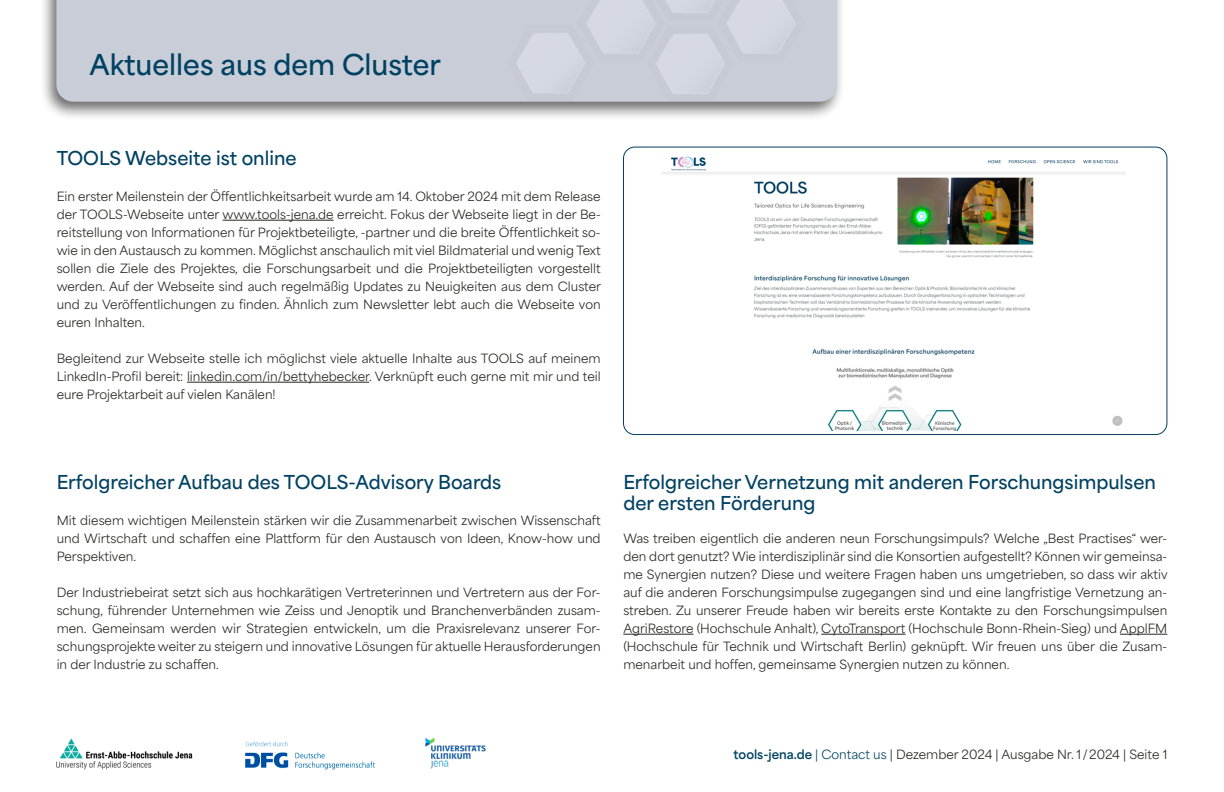
<style>
.page{position:relative;width:1224px;height:792px;background:#fff}
.page>*{position:absolute;margin:0;border:0;box-sizing:border-box;transform-origin:0 0}
.t1{font:600 27px "Area Normal";color:#004162}
.t2{font:600 18px/21.6px "Area Normal";color:#004162}
.t3{font:12px/18px "Area Normal";color:#252523;text-align:justify}
.s1{font-weight:700;color:#004162}
.s2{color:#004162}
</style>
<div class="page">
<div style="left:39px;top:0;width:806px;height:121px;background:#000;opacity:.6"></div>
<div style="left:56px;top:0;width:781px;height:102px;background:#c8cdd8"></div>
<svg style="left:507px;top:0;width:298px;height:102px;background:#cbd0da"></svg>
<img style="left:245px;top:741px;width:130px;height:29px">
<img style="left:425px;top:738px;width:61px;height:31px">
<img style="left:56px;top:738px;width:137px;height:32px">
<img style="left:661px;top:156px;width:464px;height:274px">
<div style="left:623px;top:147px;width:544px;height:288px;border:1px solid #004162;border-radius:11px"></div>
<hr style="left:223px;top:220px;width:111px;height:1px;background:#252523">
<hr style="left:187px;top:382px;width:182px;height:1px;background:#252523">
<hr style="left:623px;top:634px;width:71px;height:1px;background:#252523">
<hr style="left:821px;top:634px;width:84px;height:1px;background:#252523">
<hr style="left:1120px;top:634px;width:47px;height:1px;background:#252523">
<h1 class="t1" style="left:89px;top:40px;width:353px">Aktuelles aus dem Cluster</h1>
<h2 class="t2" style="left:57px;top:145px;width:241px">TOOLS Webseite ist online</h2>
<p class="t3" style="left:57px;top:186px;width:546px">Ein erster Meilenstein der Öffentlichkeitsarbeit wurde am 14. Oktober 2024 mit dem Release der TOOLS-Webseite unter www.tools-jena.de erreicht. Fokus der Webseite liegt in der Be&shy;reitstellung von Informationen für Projektbeteiligte, -partner und die breite Öffentlichkeit so&shy;wie in den Austausch zu kommen. Möglichst anschaulich mit viel Bildmaterial und wenig Text sollen die Ziele des Projektes, die Forschungsarbeit und die Projektbeteiligten vorgestellt werden. Auf der Webseite sind auch regelmäßig Updates zu Neuigkeiten aus dem Cluster und zu Veröffentlichungen zu finden. Ähnlich zum Newsletter lebt auch die Webseite von euren Inhalten.</p>
<p class="t3" style="left:57px;top:348px;width:545px">Begleitend zur Webseite stelle ich möglichst viele aktuelle Inhalte aus TOOLS auf meinem LinkedIn-Profil bereit: linkedin.com/in/bettyhebecker. Verknüpft euch gerne mit mir und teil eure Projektarbeit auf vielen Kanälen!</p>
<h2 class="t2" style="left:57px;top:469px;width:446px">Erfolgreicher Aufbau des TOOLS-Advisory Boards</h2>
<p class="t3" style="left:57px;top:510px;width:546px">Mit diesem wichtigen Meilenstein stärken wir die Zusammenarbeit zwischen Wissenschaft und Wirtschaft und schaffen eine Plattform für den Austausch von Ideen, Know-how und Perspektiven.</p>
<p class="t3" style="left:57px;top:582px;width:545px">Der Industriebeirat setzt sich aus hochkarätigen Vertreterinnen und Vertretern aus der For&shy;schung, führender Unternehmen wie Zeiss und Jenoptik und Branchenverbänden zusam&shy;men. Gemeinsam werden wir Strategien entwickeln, um die Praxisrelevanz unserer For&shy;schungsprojekte weiter zu steigern und innovative Lösungen für aktuelle Herausforderungen in der Industrie zu schaffen.</p>
<h2 class="t2" style="left:623px;top:469px;width:534px">Erfolgreicher Vernetzung mit anderen Forschungsimpulsen der ersten Förderung</h2>
<p class="t3" style="left:623px;top:528px;width:546px">Was treiben eigentlich die anderen neun Forschungsimpuls? Welche „Best Practises“ wer&shy;den dort genutzt? Wie interdisziplinär sind die Konsortien aufgestellt? Können wir gemeinsa&shy;me Synergien nutzen? Diese und weitere Fragen haben uns umgetrieben, so dass wir aktiv auf die anderen Forschungsimpulse zugegangen sind und eine langfristige Vernetzung an&shy;streben. Zu unserer Freude haben wir bereits erste Kontakte zu den Forschungsimpulsen AgriRestore (Hochschule Anhalt), CytoTransport (Hochschule Bonn-Rhein-Sieg) und ApplFM (Hochschule für Technik und Wirtschaft Berlin) geknüpft. Wir freuen uns über die Zusam&shy;menarbeit und hoffen, gemeinsame Synergien nutzen zu können.</p>
<p class="t3" style="left:734px;top:744px;width:435px"><span class="s1">tools-jena.de</span> <span class="s2">| Contact us</span> | Dezember 2024 | Ausgabe Nr. 1 / 2024 | Seite 1</p>
</div>
